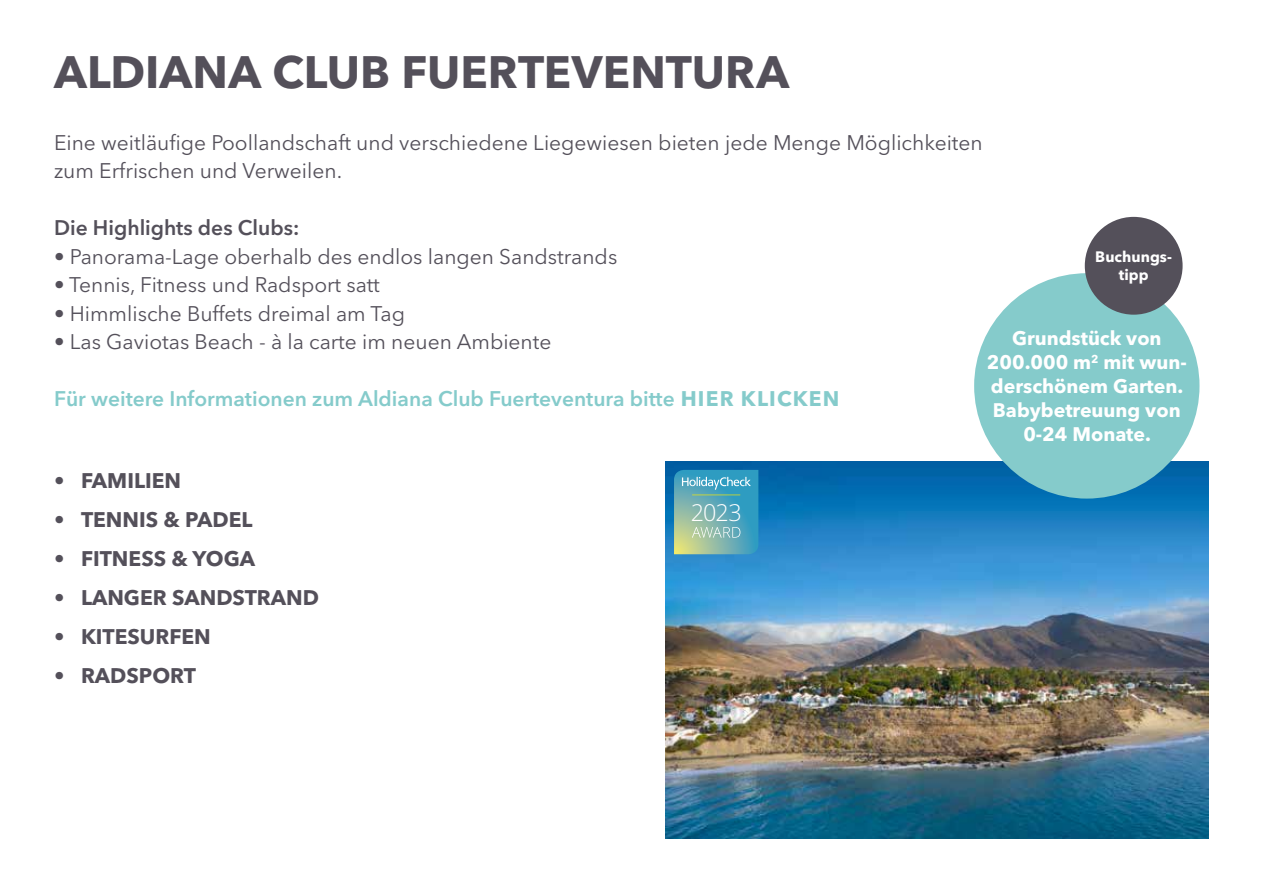
<style>
.page{position:relative;width:1263px;height:893px;background:#fff}
.page>*{position:absolute;margin:0;border:0;box-sizing:border-box;transform-origin:0 0}
.t1{font:700 45px "Avenir Next LT Pro";letter-spacing:.005em;color:#54505a}
.t2{font:300 23.4px "Open Sans";color:#fff}
.t3{font:21px/28.5px "Avenir Next LT Pro";color:#54505a}
.t4{font:700 21px "Avenir Next LT Pro";color:#54505a}
.t5{font:600 21px "Avenir Next LT Pro";color:#85cbcb}
.t6{font:600 21px "Avenir Next LT Pro";color:#54505a}
.t7{font:700 19.5px/24px "Avenir Next LT Pro";color:#fff;text-align:center}
.t8{font:700 15px/18px "Avenir Next LT Pro";color:#fff;text-align:center}
.s1{font-weight:700}
</style>
<div class="page">
<img style="left:665px;top:461px;width:544px;height:378px">
<svg style="left:674px;top:470px;width:84px;height:84px;background:#6cb0b4"></svg>
<div style="left:974px;top:273px;width:225px;height:226px;background:#85cbcb;border-radius:50%"></div>
<div style="left:1085px;top:217px;width:97px;height:98px;background:#54505a;border-radius:50%"></div>
<h1 class="t1" style="left:54px;top:45px;width:737px">ALDIANA CLUB FUERTEVENTURA</h1>
<p class="t3" style="left:54px;top:128px;width:930px">Eine weitläufige Poollandschaft und verschiedene Liegewiesen bieten jede Menge Möglichkeiten zum Erfrischen und Verweilen.</p>
<p class="t6" style="left:54px;top:215px;width:247px">Die Highlights des Clubs:</p>
<p class="t3" style="left:54px;top:242px;width:565px">• Panorama-Lage oberhalb des endlos langen Sandstrands</p>
<p class="t3" style="left:54px;top:271px;width:327px">• Tennis, Fitness und Radsport satt</p>
<p class="t3" style="left:54px;top:299px;width:352px">• Himmlische Buffets dreimal am Tag</p>
<p class="t3" style="left:54px;top:328px;width:499px">• Las Gaviotas Beach - à la carte im neuen Ambiente</p>
<p class="t5" style="left:54px;top:386px;width:787px">Für weitere Informationen zum Aldiana Club Fuerteventura bitte <span class="s1">HIER KLICKEN</span></p>
<p class="t4" style="left:54px;top:468px;width:129px">• FAMILIEN</p>
<p class="t4" style="left:54px;top:507px;width:200px">• TENNIS &amp; PADEL</p>
<p class="t4" style="left:54px;top:546px;width:203px">• FITNESS &amp; YOGA</p>
<p class="t4" style="left:54px;top:585px;width:266px">• LANGER SANDSTRAND</p>
<p class="t4" style="left:54px;top:624px;width:158px">• KITESURFEN</p>
<p class="t4" style="left:54px;top:663px;width:144px">• RADSPORT</p>
<p class="t2" style="left:691px;top:496px;width:53px">2023</p>
<p class="t8" style="left:1095px;top:248px;width:78px">Buchungs&shy;tipp</p>
<p class="t7" style="left:987px;top:326px;width:201px">Grundstück von<br>200.000 m<sup>2</sup> mit wun&shy;derschönem Garten.<br>Babybetreuung von<br>0-24 Monate.</p>
</div>
